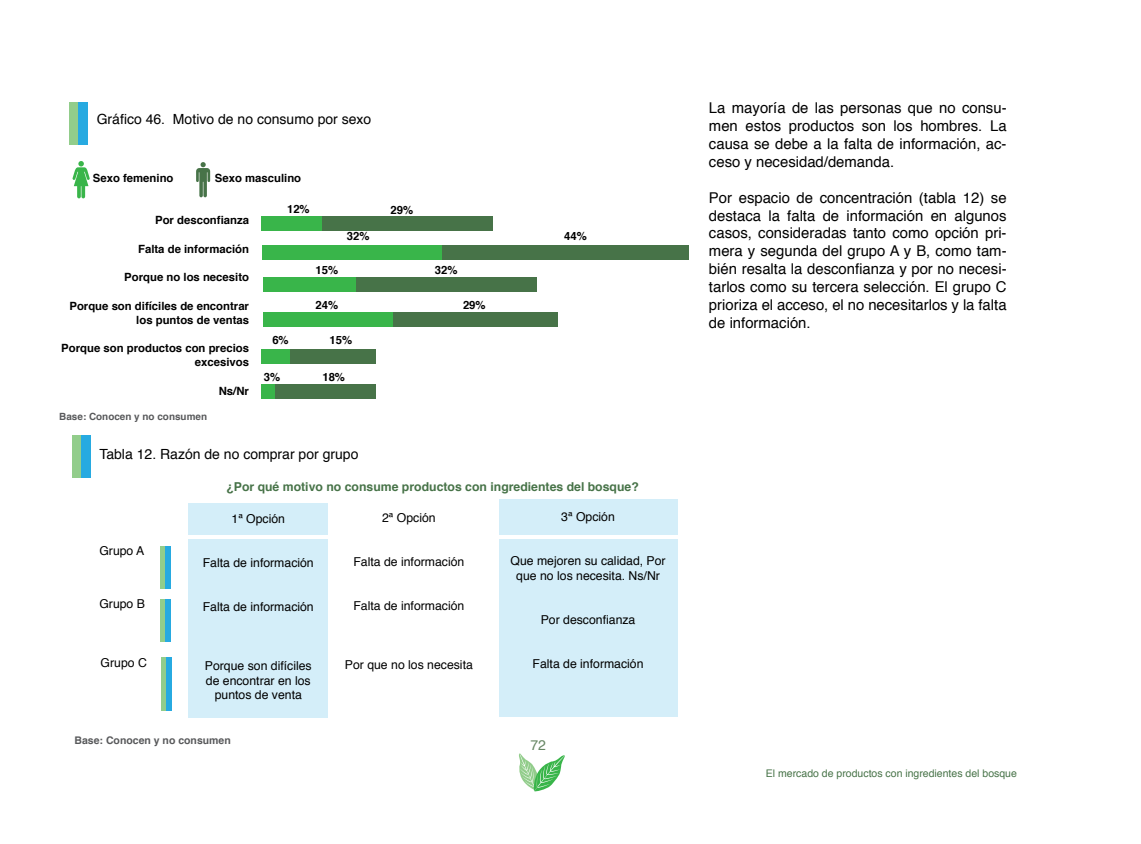
<style>
.page{position:relative;width:1141px;height:844px;background:#fff}
.page>*{position:absolute;margin:0;border:0;box-sizing:border-box;transform-origin:0 0}
.t1{font:14.88px/17.8px "Helvetica";color:#000;text-align:justify}
.t2{font:14px "Helvetica";color:#000}
.t3{font:14px "Helvetica";color:#668663}
.t4{font:12.25px/14.7px "Helvetica";color:#000;text-align:center}
.t5{font:700 12.25px "Helvetica";color:#477348}
.t6{font:700 11.38px/14.2px "Helvetica";color:#000;text-align:right}
.t7{font:10.5px "Helvetica";color:#477348}
.t8{font:700 10.5px "Helvetica";color:#58595b}
.t9{font:700 9.97px "Helvetica";color:#58595b}
</style>
<div class="page">
<svg style="left:519px;top:753px;width:46px;height:39px"></svg>
<div style="left:69px;top:102px;width:10px;height:43px;background:#92cd8b"></div>
<div style="left:78px;top:102px;width:10px;height:43px;background:#27aae1"></div>
<div style="left:72px;top:435px;width:10px;height:43px;background:#92cd8b"></div>
<div style="left:81px;top:435px;width:10px;height:43px;background:#27aae1"></div>
<div style="left:499px;top:499px;width:178px;height:217px;background:#d4eef9"></div>
<div style="left:188px;top:503px;width:140px;height:214px;background:#d4eef9"></div>
<div style="left:160px;top:545px;width:6px;height:43px;background:#92cd8b"></div>
<div style="left:165px;top:545px;width:6px;height:43px;background:#27aae1"></div>
<div style="left:160px;top:598px;width:6px;height:43px;background:#92cd8b"></div>
<div style="left:165px;top:598px;width:6px;height:43px;background:#27aae1"></div>
<div style="left:161px;top:657px;width:6px;height:54px;background:#92cd8b"></div>
<div style="left:167px;top:657px;width:5px;height:54px;background:#27aae1"></div>
<hr style="left:177px;top:535px;width:511px;height:3px;background:#fff">
<svg style="left:196px;top:162px;width:14px;height:35px"></svg>
<svg style="left:72px;top:161px;width:18px;height:37px"></svg>
<div style="left:438px;top:245px;width:250px;height:15px;background:#477348"></div>
<div style="left:262px;top:245px;width:180px;height:15px;background:#39b54a"></div>
<div style="left:385px;top:312px;width:173px;height:15px;background:#477348"></div>
<div style="left:263px;top:312px;width:129px;height:15px;background:#39b54a"></div>
<div style="left:262px;top:384px;width:14px;height:14px;background:#39b54a"></div>
<div style="left:276px;top:384px;width:100px;height:14px;background:#477348"></div>
<div style="left:261px;top:349px;width:31px;height:15px;background:#39b54a"></div>
<div style="left:290px;top:349px;width:86px;height:15px;background:#477348"></div>
<div style="left:356px;top:277px;width:181px;height:15px;background:#477348"></div>
<div style="left:263px;top:277px;width:93px;height:15px;background:#39b54a"></div>
<div style="left:321px;top:216px;width:172px;height:15px;background:#477348"></div>
<div style="left:261px;top:216px;width:60px;height:15px;background:#39b54a"></div>
<p class="t2" style="left:97px;top:108px;width:276px">Gráfico 46. Motivo de no consumo por sexo</p>
<p class="t6" style="left:93px;top:171px;width:82px">Sexo femenino</p>
<p class="t6" style="left:215px;top:171px;width:88px">Sexo masculino</p>
<p class="t6" style="left:155px;top:213px;width:95px">Por desconfianza</p>
<p class="t6" style="left:138px;top:242px;width:112px">Falta de información</p>
<p class="t6" style="left:124px;top:270px;width:126px">Porque no los necesito</p>
<p class="t6" style="left:69px;top:298px;width:181px">Porque son difíciles de encontrar los puntos de ventas</p>
<p class="t6" style="left:61px;top:341px;width:189px">Porque son productos con precios excesivos</p>
<p class="t6" style="left:219px;top:383px;width:32px">Ns/Nr</p>
<p class="t9" style="left:59px;top:408px;width:149px">Base: Conocen y no consumen</p>
<p class="t6" style="left:287px;top:202px;width:24px">12%</p>
<p class="t6" style="left:391px;top:203px;width:24px">29%</p>
<p class="t6" style="left:347px;top:229px;width:24px">32%</p>
<p class="t6" style="left:564px;top:229px;width:24px">44%</p>
<p class="t6" style="left:316px;top:262px;width:24px">15%</p>
<p class="t6" style="left:435px;top:262px;width:24px">32%</p>
<p class="t6" style="left:316px;top:297px;width:24px">24%</p>
<p class="t6" style="left:463px;top:297px;width:24px">29%</p>
<p class="t6" style="left:272px;top:333px;width:18px">6%</p>
<p class="t6" style="left:329px;top:333px;width:24px">15%</p>
<p class="t6" style="left:264px;top:370px;width:18px">3%</p>
<p class="t6" style="left:322px;top:370px;width:24px">18%</p>
<p class="t2" style="left:99px;top:443px;width:261px">Tabla 12. Razón de no comprar por grupo</p>
<p class="t4" style="left:99px;top:543px;width:46px">Grupo A</p>
<p class="t4" style="left:99px;top:596px;width:47px">Grupo B</p>
<p class="t4" style="left:101px;top:655px;width:48px">Grupo C</p>
<p class="t5" style="left:226px;top:477px;width:414px">¿Por qué motivo no consume productos con ingredientes del bosque?</p>
<p class="t4" style="left:232px;top:511px;width:55px">1ª Opción</p>
<p class="t4" style="left:203px;top:555px;width:112px">Falta de información</p>
<p class="t4" style="left:203px;top:599px;width:112px">Falta de información</p>
<p class="t4" style="left:205px;top:658px;width:108px">Porque son difíciles de encontrar en los puntos de venta</p>
<p class="t4" style="left:382px;top:510px;width:55px">2ª Opción</p>
<p class="t4" style="left:353px;top:554px;width:112px">Falta de información</p>
<p class="t4" style="left:353px;top:598px;width:112px">Falta de información</p>
<p class="t4" style="left:345px;top:657px;width:130px">Por que no los necesita</p>
<p class="t4" style="left:561px;top:509px;width:55px">3ª Opción</p>
<p class="t4" style="left:510px;top:553px;width:157px">Que mejoren su calidad, Por que no los necesita. Ns/Nr</p>
<p class="t4" style="left:541px;top:612px;width:96px">Por desconfianza</p>
<p class="t4" style="left:533px;top:656px;width:112px">Falta de información</p>
<p class="t8" style="left:75px;top:731px;width:158px">Base: Conocen y no consumen</p>
<p class="t3" style="left:530px;top:733px;width:17px">72</p>
<p class="t1" style="left:709px;top:100px;width:299px">La mayoría de las personas que no consu&shy;men estos productos son los hombres. La causa se debe a la falta de información, ac&shy;ceso y necesidad/demanda.</p>
<p class="t1" style="left:709px;top:189px;width:299px">Por espacio de concentración (tabla 12) se destaca la falta de información en algunos casos, consideradas tanto como opción pri&shy;mera y segunda del grupo A y B, como tam&shy;bién resalta la desconfianza y por no necesi&shy;tarlos como su tercera selección. El grupo C prioriza el acceso, el no necesitarlos y la falta de información.</p>
<p class="t7" style="left:766px;top:765px;width:252px">El mercado de productos con ingredientes del bosque</p>
</div>
